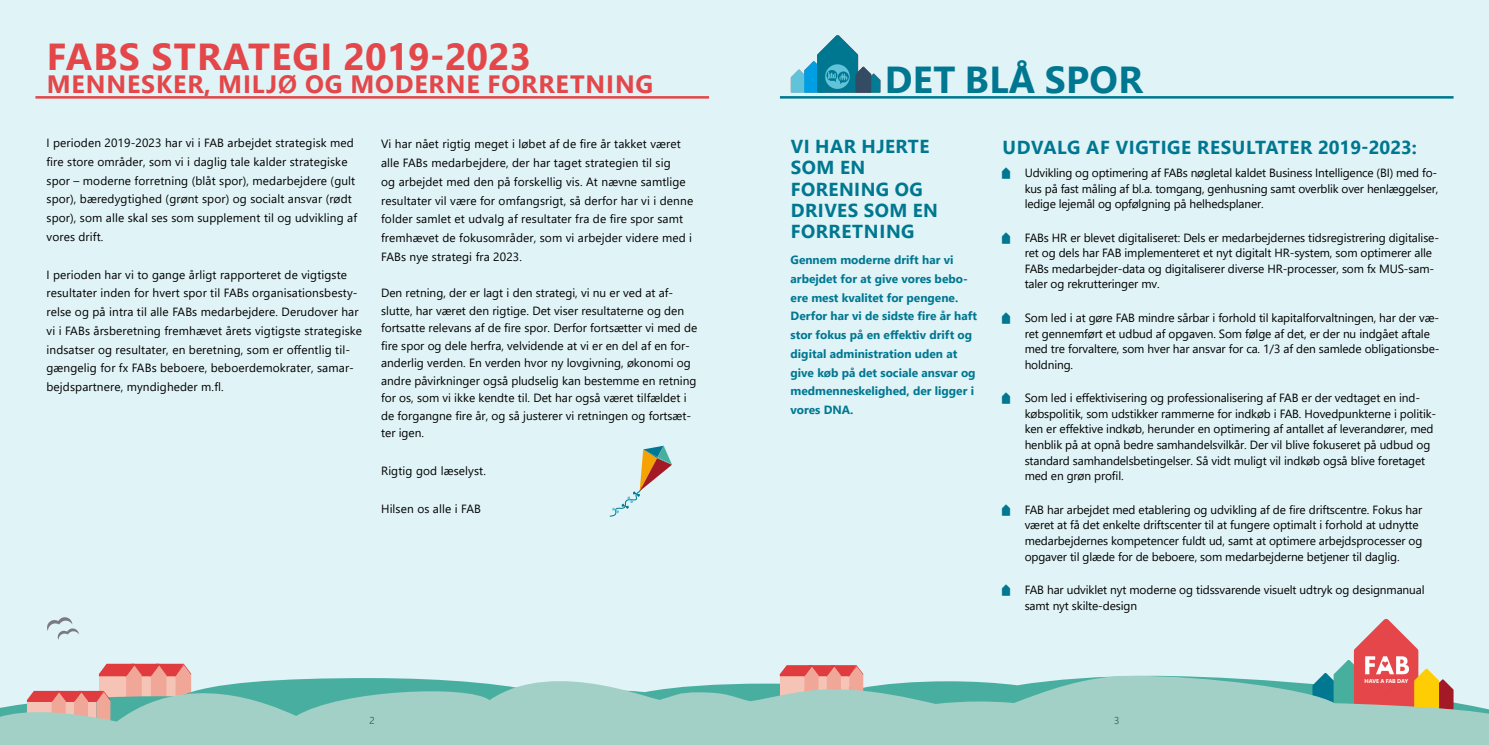
<style>
.page{position:relative;width:1489px;height:745px;background:#fff}
.page>*{position:absolute;margin:0;border:0;box-sizing:border-box;transform-origin:0 0}
.t1{font:700 37.5px "Segoe UI";letter-spacing:.02em;color:#e34749}
.t2{font:700 37.5px "Segoe UI";letter-spacing:.01em;color:#007790}
.t3{font:700 25px "Segoe UI";letter-spacing:.035em;color:#e34749}
.t4{font:700 18.75px/21.2px "Segoe UI";letter-spacing:.025em;color:#007790}
.t5{font:11.88px/15.6px "Segoe UI";color:#000}
.t6{font:700 11.88px/18.8px "Segoe UI";color:#007791}
.t7{font:300 10px "Segoe UI";color:#26504d}
.t8{font:700 5.62px "Segoe UI";letter-spacing:-.025em;color:#fff}
</style>
<div class="page">
<div style="left:0;top:0;width:1488px;height:744px;background:#e0f3f7"></div>
<svg style="left:1353px;top:619px;width:66px;height:35px"></svg>
<svg style="left:0;top:654px;width:1488px;height:90px;fill:#a3d0c6"></svg>
<svg style="left:47px;top:617px;width:32px;height:22px"></svg>
<hr style="left:780px;top:96px;width:673px;height:2px;background:#007790">
<svg style="left:790px;top:35px;width:90px;height:58px"></svg>
<svg style="left:609px;top:445px;width:63px;height:71px"></svg>
<hr style="left:35px;top:96px;width:674px;height:2px;background:#e34749">
<h1 class="t1" style="left:47px;top:22px;width:486px">FABS STRATEGI 2019-2023</h1>
<h2 class="t3" style="left:47px;top:60px;width:608px">MENNESKER, MILJØ OG MODERNE FORRETNING</h2>
<p class="t5" style="left:47px;top:132px;width:312px;line-height:18.8px">I perioden 2019-2023 har vi i FAB arbejdet strategisk med fire store områder, som vi i daglig tale kalder strategiske spor – moderne forretning (blåt spor), medarbejdere (gult spor), bæredygtighed (grønt spor) og socialt ansvar (rødt spor), som alle skal ses som supplement til og udvikling af vores drift.</p>
<p class="t5" style="left:47px;top:264px;width:317px;line-height:18.8px">I perioden har vi to gange årligt rapporteret de vigtigste resultater inden for hvert spor til FABs organisationsbesty&shy;relse og på intra til alle FABs medarbejdere. Derudover har vi i FABs årsberetning fremhævet årets vigtigste strategiske indsatser og resultater, en beretning, som er offentlig til&shy;gængelig for fx FABs beboere, beboerdemokrater, samar&shy;bejdspartnere, myndigheder m.fl.</p>
<p class="t5" style="left:381px;top:134px;width:313px;line-height:18.8px">Vi har nået rigtig meget i løbet af de fire år takket været alle FABs medarbejdere, der har taget strategien til sig<br>og arbejdet med den på forskellig vis. At nævne samtlige resultater vil være for omfangsrigt, så derfor har vi i denne folder samlet et udvalg af resultater fra de fire spor samt fremhævet de fokusområder, som vi arbejder videre med i FABs nye strategi fra 2023.</p>
<p class="t5" style="left:381px;top:283px;width:318px;line-height:17.5px">Den retning, der er lagt i den strategi, vi nu er ved at af&shy;slutte, har været den rigtige. Det viser resultaterne og den fortsatte relevans af de fire spor. Derfor fortsætter vi med de fire spor og dele herfra, velvidende at vi er en del af en for&shy;anderlig verden. En verden hvor ny lovgivning, økonomi og andre påvirkninger også pludselig kan bestemme en retning for os, som vi ikke kendte til. Det har også været tilfældet i de forgangne fire år, og så justerer vi retningen og fortsæt&shy;ter igen.</p>
<p class="t5" style="left:381px;top:461px;width:106px">Rigtig god læselyst.</p>
<p class="t5" style="left:381px;top:499px;width:101px">Hilsen os alle i FAB</p>
<h1 class="t2" style="left:884px;top:44px;width:260px">DET BLÅ SPOR</h1>
<h3 class="t4" style="left:790px;top:134px;width:149px">VI HAR HJERTE<br>SOM EN<br>FORENING OG<br>DRIVES SOM EN<br>FORRETNING</h3>
<p class="t6" style="left:790px;top:249px;width:188px">Gennem moderne drift har vi arbejdet for at give vores bebo&shy;ere mest kvalitet for pengene.<br>Derfor har vi de sidste fire år haft stor fokus på en effektiv drift og digital administration uden at give køb på det sociale ansvar og medmenneskelighed, der ligger i vores DNA.</p>
<h3 class="t4" style="left:1002px;top:135px;width:416px">UDVALG AF VIGTIGE RESULTATER 2019-2023:</h3>
<p class="t5" style="left:1024px;top:164px;width:415px;text-align:justify">Udvikling og optimering af FABs nøgletal kaldet Business Intelligence (BI) med fo&shy;kus på fast måling af bl.a. tomgang, genhusning samt overblik over henlæggelser, ledige lejemål og opfølgning på helhedsplaner.</p>
<p class="t5" style="left:1024px;top:228px;width:416px">FABs HR er blevet digitaliseret: Dels er medarbejdernes tidsregistrering digitalise&shy;ret og dels har FAB implementeret et nyt digitalt HR-system, som optimerer alle FABs medarbejder-data og digitaliserer diverse HR-processer, som fx MUS-sam&shy;taler og rekrutteringer mv.</p>
<p class="t5" style="left:1024px;top:308px;width:416px">Som led i at gøre FAB mindre sårbar i forhold til kapitalforvaltningen, har der væ&shy;ret gennemført et udbud af opgaven. Som følge af det, er der nu indgået aftale med tre forvaltere, som hver har ansvar for ca. 1/3 af den samlede obligationsbe&shy;holdning.</p>
<p class="t5" style="left:1024px;top:389px;width:413px">Som led i effektivisering og professionalisering af FAB er der vedtaget en ind&shy;købspolitik, som udstikker rammerne for indkøb i FAB. Hovedpunkterne i politik&shy;ken er effektive indkøb, herunder en optimering af antallet af leverandører, med henblik på at opnå bedre samhandelsvilkår. Der vil blive fokuseret på udbud og standard samhandelsbetingelser. Så vidt muligt vil indkøb også blive foretaget med en grøn profil.</p>
<p class="t5" style="left:1024px;top:500px;width:399px">FAB har arbejdet med etablering og udvikling af de fire driftscentre. Fokus har været at få det enkelte driftscenter til at fungere optimalt i forhold at udnytte medarbejdernes kompetencer fuldt ud, samt at optimere arbejdsprocesser og opgaver til glæde for de beboere, som medarbejderne betjener til daglig.</p>
<p class="t5" style="left:1024px;top:580px;width:401px">FAB har udviklet nyt moderne og tidssvarende visuelt udtryk og designmanual samt nyt skilte-design</p>
<p class="t8" style="left:1364px;top:675px;width:45px">HAVE A FAB DAY</p>
<p class="t7" style="left:369px;top:711px;width:7px">2</p>
<p class="t7" style="left:1114px;top:711px;width:7px">3</p>
</div>
